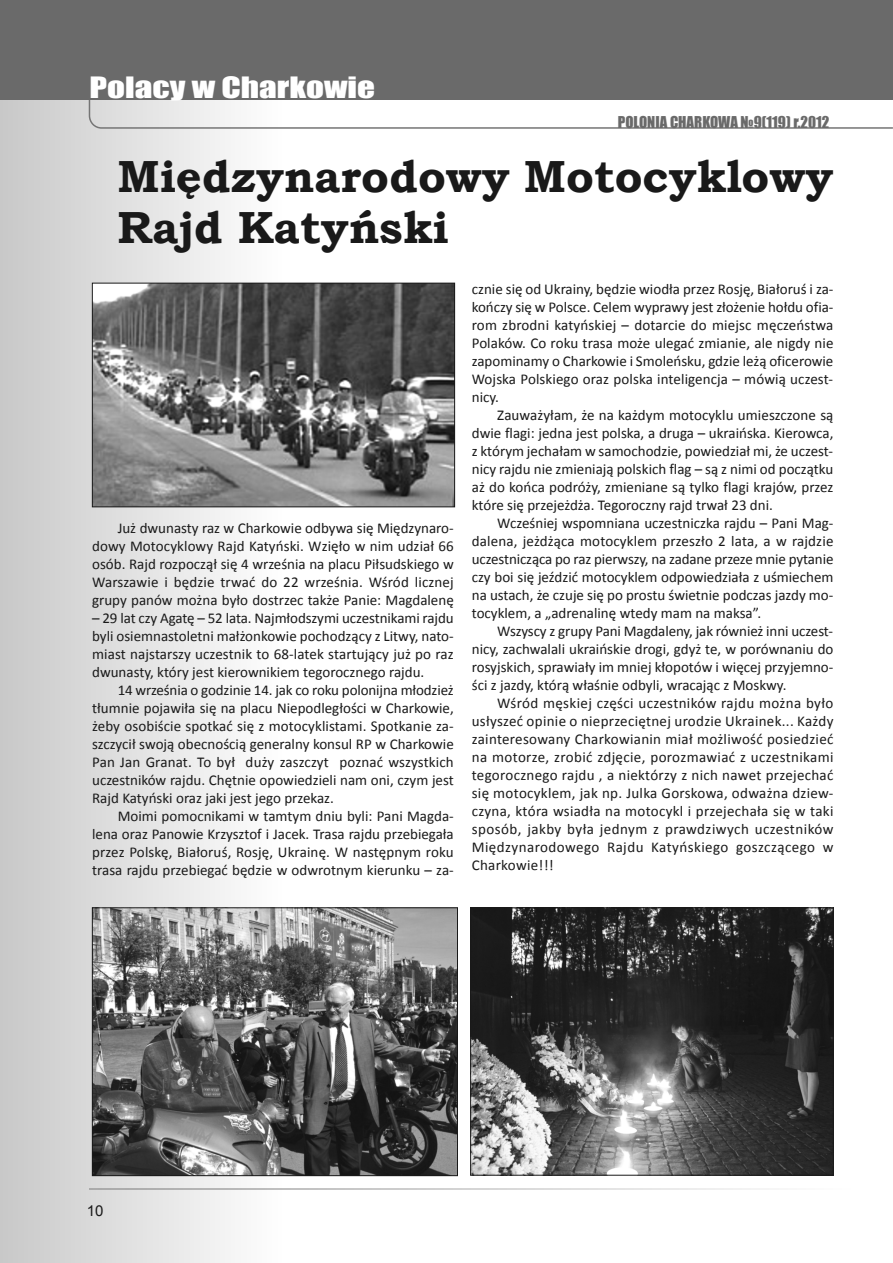
<style>
.page{position:relative;width:893px;height:1263px;background:#fff}
.page>*{position:absolute;margin:0;border:0;box-sizing:border-box;transform-origin:0 0}
.t1{font:700 45px/51px "Bookman Old Style";color:#191919}
.t2{font:27px "Impact";color:#fff;scale:1.3 1}
.t3{font:15px/18px "Calibri";color:#191919;text-align:justify}
.t4{font:15px "Impact";color:#6a6a6a}
.t5{font:15px "Arial";color:#191919}
</style>
<div class="page">
<div style="left:0;top:2px;width:281px;height:1261px;background:linear-gradient(to right,#c8c8c8,#fefefe)"></div>
<svg style="left:88px;top:100px;width:805px;height:29px"></svg>
<div style="left:0;top:0;width:893px;height:100px;background:#6a6a6a"></div>
<img style="left:89px;top:1188px;width:671px;height:2px">
<img style="left:94px;top:285px;width:359px;height:220px">
<div style="left:92px;top:283px;width:363px;height:224px;border:1px solid #191919"></div>
<img style="left:94px;top:910px;width:362px;height:264px">
<div style="left:92px;top:908px;width:366px;height:268px;border:1px solid #191919"></div>
<img style="left:472px;top:910px;width:359px;height:263px">
<div style="left:470px;top:908px;width:363px;height:267px;border:1px solid #191919"></div>
<h2 class="t2" style="left:90px;top:71px;width:221px">Polacy w Charkowie</h2>
<p class="t4" style="left:618px;top:113px;width:213px">POLONIA CHARKOWA №9(119) r.2012</p>
<h1 class="t1" style="left:117px;top:150px;width:717px">Międzynarodowy Motocyklowy<br>Rajd Katyński</h1>
<p class="t3" style="left:92px;top:521px;width:363px;text-indent:26px">Już dwunasty raz w Charkowie odbywa się Międzynaro&shy;dowy Motocyklowy Rajd Katyński. Wzięło w nim udział 66 osób. Rajd rozpoczął się 4 września na placu Piłsudskiego w Warszawie i będzie trwać do 22 września. Wśród licznej grupy panów można było dostrzec także Panie: Magdalenę</p>
<p class="t3" style="left:92px;top:611px;width:363px">– 29 lat czy Agatę – 52 lata. Najmłodszymi uczestnikami rajdu byli osiemnastoletni małżonkowie pochodzący z Litwy, nato&shy;miast najstarszy uczestnik to 68-latek startujący już po raz dwunasty, który jest kierownikiem tegorocznego rajdu.</p>
<p class="t3" style="left:92px;top:683px;width:363px;text-indent:26px">14 września o godzinie 14. jak co roku polonijna młodzież tłumnie pojawiła się na placu Niepodległości w Charkowie, żeby osobiście spotkać się z motocyklistami. Spotkanie za&shy;szczycił swoją obecnością generalny konsul RP w Charkowie Pan Jan Granat. To był duży zaszczyt poznać wszystkich uczestników rajdu. Chętnie opowiedzieli nam oni, czym jest Rajd Katyński oraz jaki jest jego przekaz.</p>
<p class="t3" style="left:92px;top:809px;width:363px;text-indent:26px">Moimi pomocnikami w tamtym dniu byli: Pani Magda&shy;lena oraz Panowie Krzysztof i Jacek. Trasa rajdu przebiegała przez Polskę, Białoruś, Rosję, Ukrainę. W następnym roku trasa rajdu przebiegać będzie w odwrotnym kierunku – za-</p>
<p class="t3" style="left:472px;top:281px;width:363px">cznie się od Ukrainy, będzie wiodła przez Rosję, Białoruś i za&shy;kończy się w Polsce. Celem wyprawy jest złożenie hołdu ofia&shy;rom zbrodni katyńskiej – dotarcie do miejsc męczeństwa Polaków. Co roku trasa może ulegać zmianie, ale nigdy nie zapominamy o Charkowie i Smoleńsku, gdzie leżą oficerowie Wojska Polskiego oraz polska inteligencja – mówią uczest&shy;nicy.</p>
<p class="t3" style="left:472px;top:407px;width:363px;text-indent:26px">Zauważyłam, że na każdym motocyklu umieszczone są dwie flagi: jedna jest polska, a druga – ukraińska. Kierowca, z którym jechałam w samochodzie, powiedział mi, że uczest&shy;nicy rajdu nie zmieniają polskich flag – są z nimi od początku aż do końca podróży, zmieniane są tylko flagi krajów, przez które się przejeżdża. Tegoroczny rajd trwał 23 dni.</p>
<p class="t3" style="left:472px;top:515px;width:363px;text-indent:26px">Wcześniej wspomniana uczestniczka rajdu – Pani Mag&shy;dalena, jeżdżąca motocyklem przeszło 2 lata, a w rajdzie uczestnicząca po raz pierwszy, na zadane przeze mnie pytanie czy boi się jeździć motocyklem odpowiedziała z uśmiechem na ustach, że czuje się po prostu świetnie podczas jazdy mo&shy;tocyklem, a „adrenalinę wtedy mam na maksa”.</p>
<p class="t3" style="left:472px;top:623px;width:363px;text-indent:26px">Wszyscy z grupy Pani Magdaleny, jak również inni uczest&shy;nicy, zachwalali ukraińskie drogi, gdyż te, w porównaniu do rosyjskich, sprawiały im mniej kłopotów i więcej przyjemno&shy;ści z jazdy, którą właśnie odbyli, wracając z Moskwy.</p>
<p class="t3" style="left:472px;top:695px;width:363px;text-indent:26px">Wśród męskiej części uczestników rajdu można było usłyszeć opinie o nieprzeciętnej urodzie Ukrainek... Każdy zainteresowany Charkowianin miał możliwość posiedzieć na motorze, zrobić zdjęcie, porozmawiać z uczestnikami tegorocznego rajdu , a niektórzy z nich nawet przejechać się motocyklem, jak np. Julka Gorskowa, odważna dziew&shy;czyna, która wsiadła na motocykl i przejechała się w taki sposób, jakby była jednym z prawdziwych uczestników Międzynarodowego Rajdu Katyńskiego goszczącego w Charkowie!!!</p>
<p class="t5" style="left:87px;top:1202px;width:18px">10</p>
</div>
